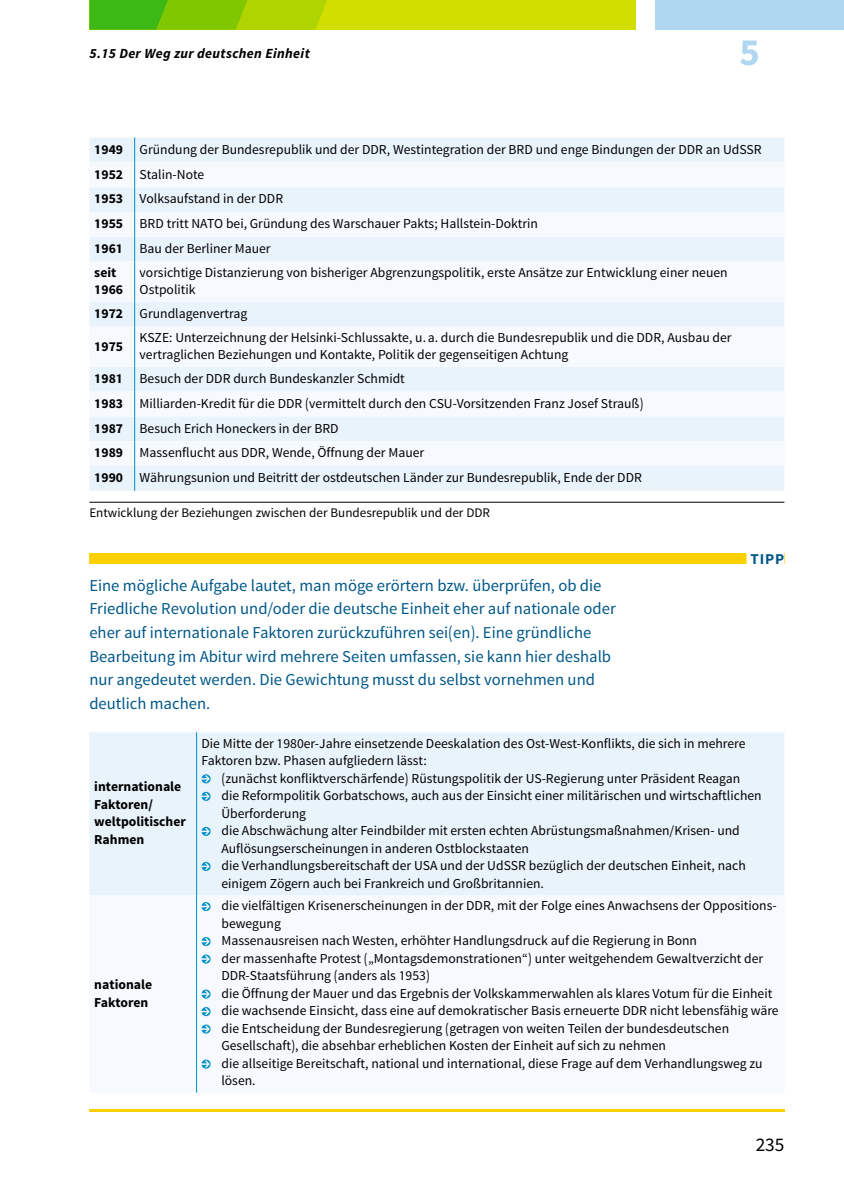
<style>
.page{position:relative;width:844px;height:1191px;background:#fff}
.page>*{position:absolute;margin:0;border:0;box-sizing:border-box;transform-origin:0 0}
.t1{font:700 38.5px "bs Sirah Sans 1";color:#b0d7f0}
.t2{font:19.25px "bs Sirah Sans 1";color:#000}
.t3{font:16.62px/23.6px "bs Sirah Sans 1";color:#005889}
.t4{font:700 15.05px "bs Sirah Sans 1";color:#005889}
.t5{font:italic 700 14px "bs Sirah Sans 1";letter-spacing:.025em;color:#000}
.t6{font:13.65px/17.5px "bs Sirah Sans 1";color:#000}
.t7{font:700 13.65px/17.5px "bs Sirah Sans 1";color:#000}
.t8{font:13.12px "bs Sirah Sans 1";color:#000}
.s1{font-weight:700}
</style>
<div class="page">
<div style="left:655px;top:0;width:188px;height:30px;background:#b0d7f0"></div>
<div style="left:89px;top:0;width:546px;height:30px;background:#d2dd00"></div>
<svg style="left:89px;top:0;width:238px;height:30px;background:#7ec706"></svg>
<hr style="left:89px;top:502px;width:695px;height:1px;background:#000">
<div style="left:89px;top:138px;width:695px;height:353px;background:#e9f3fc"></div>
<svg style="left:89px;top:162px;width:695px;height:304px;fill:#f6fafe"></svg>
<svg style="left:134px;top:138px;width:1px;height:124px"></svg>
<hr style="left:134px;top:262px;width:1px;height:40px;background:#008fc8">
<svg style="left:134px;top:302px;width:1px;height:24px"></svg>
<hr style="left:134px;top:326px;width:1px;height:41px;background:#008fc8">
<svg style="left:134px;top:367px;width:1px;height:124px"></svg>
<div style="left:89px;top:732px;width:695px;height:163px;background:#e9f3fc"></div>
<hr style="left:196px;top:732px;width:1px;height:163px;background:#008fc8">
<hr style="left:196px;top:895px;width:1px;height:197px;background:#008fc8">
<svg style="left:201px;top:774px;width:9px;height:9px"></svg>
<svg style="left:201px;top:792px;width:9px;height:9px"></svg>
<svg style="left:201px;top:827px;width:9px;height:9px"></svg>
<svg style="left:201px;top:862px;width:9px;height:9px"></svg>
<svg style="left:201px;top:902px;width:9px;height:9px"></svg>
<svg style="left:201px;top:937px;width:9px;height:9px"></svg>
<svg style="left:201px;top:954px;width:9px;height:9px"></svg>
<svg style="left:201px;top:989px;width:9px;height:9px"></svg>
<svg style="left:201px;top:1007px;width:9px;height:9px"></svg>
<svg style="left:201px;top:1024px;width:9px;height:9px"></svg>
<svg style="left:201px;top:1059px;width:9px;height:9px"></svg>
<div style="left:89px;top:553px;width:695px;height:11px;background:#fdd000"></div>
<div style="left:746px;top:552px;width:38px;height:14px;background:#fff"></div>
<hr style="left:89px;top:1108px;width:695px;height:3px;background:#fdd000">
<p class="t5" style="left:90px;top:45px;width:222px">5.15 Der Weg zur deutschen Einheit</p>
<h1 class="t1" style="left:739px;top:27px;width:22px">5</h1>
<p class="t6" style="left:94px;top:138px;width:668px;line-height:24.5px"><span class="s1">1949</span> Gründung der Bundesrepublik und der DDR, Westintegration der BRD und enge Bindungen der DDR an UdSSR <span class="s1">1952</span> Stalin-Note<br><span class="s1">1953</span> Volksaufstand in der DDR<br><span class="s1">1955</span> BRD tritt NATO bei, Gründung des Warschauer Pakts; Hallstein-Doktrin<br><span class="s1">1961</span> Bau der Berliner Mauer<br><span class="s1">seit</span></p>
<p class="t7" style="left:94px;top:282px;width:30px">1966</p>
<p class="t6" style="left:140px;top:264px;width:589px">vorsichtige Distanzierung von bisheriger Abgrenzungspolitik, erste Ansätze zur Entwicklung einer neuen<br>Ostpolitik</p>
<p class="t6" style="left:94px;top:305px;width:154px"><span class="s1">1972</span> Grundlagenvertrag</p>
<p class="t7" style="left:94px;top:338px;width:30px">1975</p>
<p class="t6" style="left:140px;top:329px;width:593px">KSZE: Unterzeichnung der Helsinki-Schlussakte, u.a. durch die Bundesrepublik und die DDR, Ausbau der vertraglichen Beziehungen und Kontakte, Politik der gegenseitigen Achtung</p>
<p class="t6" style="left:94px;top:367px;width:550px;line-height:24.8px"><span class="s1">1981</span> Besuch der DDR durch Bundeskanzler Schmidt<br><span class="s1">1983</span> Milliarden-Kredit für die DDR (vermittelt durch den CSU-Vorsitzenden Franz Josef Strauß)<br><span class="s1">1987</span> Besuch Erich Honeckers in der BRD<br><span class="s1">1989</span> Massenflucht aus DDR, Wende, Öffnung der Mauer<br><span class="s1">1990</span> Währungsunion und Beitritt der ostdeutschen Länder zur Bundesrepublik, Ende der DDR</p>
<p class="t8" style="left:89px;top:504px;width:402px">Entwicklung der Beziehungen zwischen der Bundesrepublik und der DDR</p>
<p class="t3" style="left:89px;top:574px;width:528px">Eine mögliche Aufgabe lautet, man möge erörtern bzw. überprüfen, ob die Friedliche Revolution und/oder die deutsche Einheit eher auf nationale oder eher auf internationale Faktoren zurückzuführen sei(en). Eine gründliche Bearbeitung im Abitur wird mehrere Seiten umfassen, sie kann hier deshalb nur angedeutet werden. Die Gewichtung musst du selbst vornehmen und deutlich machen.</p>
<p class="t4" style="left:750px;top:549px;width:35px">Tipp</p>
<p class="t7" style="left:94px;top:778px;width:93px">internationale<br>Faktoren/ weltpolitischer<br>Rahmen</p>
<p class="t7" style="left:94px;top:976px;width:59px">nationale<br>Faktoren</p>
<p class="t6" style="left:201px;top:735px;width:545px">Die Mitte der 1980er-Jahre einsetzende Deeskalation des Ost-West-Konflikts, die sich in mehrere<br>Faktoren bzw. Phasen aufgliedern lässt:</p>
<p class="t6" style="left:221px;top:770px;width:541px">(zunächst konfliktverschärfende) Rüstungspolitik der US-Regierung unter Präsident Reagan<br>die Reformpolitik Gorbatschows, auch aus der Einsicht einer militärischen und wirtschaftlichen Überforderung<br>die Abschwächung alter Feindbilder mit ersten echten Abrüstungsmaßnahmen/Krisen- und Auflösungserscheinungen in anderen Ostblockstaaten<br>die Verhandlungsbereitschaft der USA und der UdSSR bezüglich der deutschen Einheit, nach einigem Zögern auch bei Frankreich und Großbritannien.</p>
<p class="t6" style="left:221px;top:897px;width:558px">die vielfältigen Krisenerscheinungen in der DDR, mit der Folge eines Anwachsens der Oppositions&shy;bewegung<br>Massenausreisen nach Westen, erhöhter Handlungsdruck auf die Regierung in Bonn<br>der massenhafte Protest („Montagsdemonstrationen“) unter weitgehendem Gewaltverzicht der DDR-Staatsführung (anders als 1953)<br>die Öffnung der Mauer und das Ergebnis der Volkskammerwahlen als klares Votum für die Einheit die wachsende Einsicht, dass eine auf demokratischer Basis erneuerte DDR nicht lebensfähig wäre die Entscheidung der Bundesregierung (getragen von weiten Teilen der bundesdeutschen Gesellschaft), die absehbar erheblichen Kosten der Einheit auf sich zu nehmen<br>die allseitige Bereitschaft, national und international, diese Frage auf dem Verhandlungsweg zu lösen.</p>
<h2 class="t2" style="left:755px;top:1132px;width:30px">235</h2>
</div>
